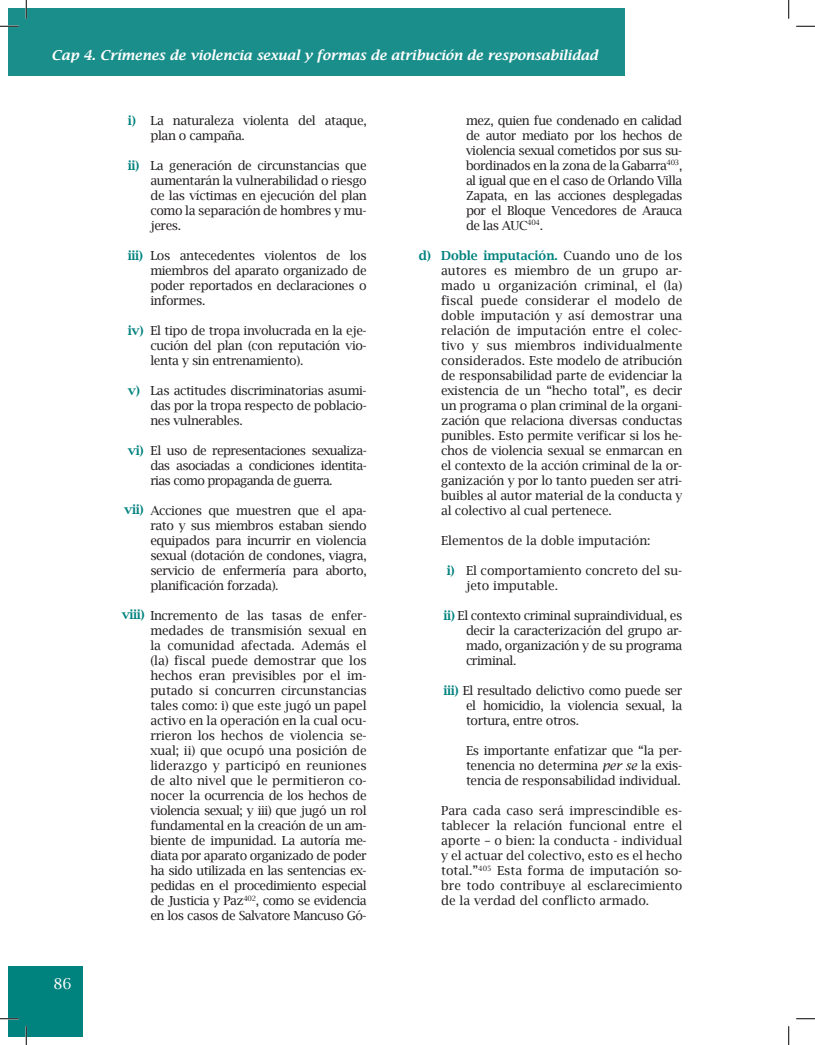
<style>
.page{position:relative;width:815px;height:1045px;background:#fff}
.page>*{position:absolute;margin:0;border:0;box-sizing:border-box;transform-origin:0 0}
.t1{font:15px "Lucida Bright";color:#fff}
.t2{font:italic 600 13.75px "Lucida Bright";color:#fff}
.t3{font:12.5px/15px "Lucida Bright";letter-spacing:-.03em;color:#231f20;text-align:justify}
.t4{font:12.5px/15px "Lucida Bright";color:#231f20}
.t5{font:600 12.5px "Lucida Bright";letter-spacing:-.03em;color:#00827e}
.s1{font-weight:600;color:#00827e}
.s2{font-style:italic}
</style>
<div class="page">
<div style="left:9px;top:9px;width:615px;height:67px;background:#1a8e8b"></div>
<div style="left:9px;top:966px;width:74px;height:70px;background:#00827e"></div>
<svg style="left:0;top:25px;width:19px;height:2px"></svg>
<svg style="left:796px;top:25px;width:18px;height:2px"></svg>
<svg style="left:0;top:1018px;width:19px;height:1px"></svg>
<svg style="left:796px;top:1018px;width:18px;height:1px"></svg>
<svg style="left:25px;top:0;width:2px;height:19px"></svg>
<svg style="left:25px;top:1026px;width:2px;height:19px"></svg>
<svg style="left:788px;top:0;width:1px;height:19px"></svg>
<svg style="left:788px;top:1026px;width:1px;height:19px"></svg>
<p class="t2" style="left:51px;top:47px;width:548px">Cap 4. Crímenes de violencia sexual y formas de atribución de responsabilidad</p>
<p class="t1" style="left:53px;top:975px;width:20px">86</p>
<p class="t3" style="left:150px;top:112px;width:218px;text-indent:-22px"><span class="s1">i)</span> La naturaleza violenta del ataque, plan o campaña.</p>
<p class="t3" style="left:150px;top:157px;width:218px;text-indent:-22px"><span class="s1">ii)</span> La generación de circunstancias que aumentarán la vulnerabilidad o riesgo de las víctimas en ejecución del plan como la separación de hombres y mu&shy;jeres.</p>
<p class="t3" style="left:150px;top:247px;width:218px;text-indent:-22px"><span class="s1">iii)</span> Los antecedentes violentos de los miembros del aparato organizado de poder reportados en declaraciones o informes.</p>
<p class="t3" style="left:150px;top:322px;width:218px;text-indent:-22px"><span class="s1">iv)</span> El tipo de tropa involucrada en la eje&shy;cución del plan (con reputación vio&shy;lenta y sin entrenamiento).</p>
<p class="t3" style="left:150px;top:382px;width:218px;text-indent:-22px"><span class="s1">v)</span> Las actitudes discriminatorias asumi&shy;das por la tropa respecto de poblacio&shy;nes vulnerables.</p>
<p class="t3" style="left:150px;top:442px;width:218px;text-indent:-22px"><span class="s1">vi)</span> El uso de representaciones sexualiza&shy;das asociadas a condiciones identita&shy;rias como propaganda de guerra.</p>
<p class="t3" style="left:150px;top:502px;width:218px">Acciones que muestren que el apa&shy;rato y sus miembros estaban siendo equipados para incurrir en violencia sexual (dotación de condones, viagra, servicio de enfermería para aborto, planificación forzada).</p>
<p class="t3" style="left:150px;top:607px;width:218px">Incremento de las tasas de enfer&shy;medades de transmisión sexual en la comunidad afectada. Además el (la) fiscal puede demostrar que los hechos eran previsibles por el im&shy;putado si concurren circunstancias tales como: i) que este jugó un papel activo en la operación en la cual ocu&shy;rrieron los hechos de violencia se&shy;xual; ii) que ocupó una posición de liderazgo y participó en reuniones de alto nivel que le permitieron co&shy;nocer la ocurrencia de los hechos de violencia sexual; y iii) que jugó un rol fundamental en la creación de un am&shy;biente de impunidad. La autoría me&shy;diata por aparato organizado de poder ha sido utilizada en las sentencias ex&shy;pedidas en el procedimiento especial de Justicia y Paz<sup>402</sup>, como se evidencia en los casos de Salvatore Mancuso Gó-</p>
<p class="t5" style="left:124px;top:502px;width:21px">vii)</p>
<p class="t5" style="left:122px;top:607px;width:24px">viii)</p>
<p class="t3" style="left:466px;top:112px;width:218px">mez, quien fue condenado en calidad de autor mediato por los hechos de violencia sexual cometidos por sus su&shy;bordinados en la zona de la Gabarra<sup>403</sup>, al igual que en el caso de Orlando Villa Zapata, en las acciones desplegadas por el Bloque Vencedores de Arauca de las AUC<sup>404</sup>.</p>
<p class="t3" style="left:441px;top:247px;width:242px;text-indent:-22px"><span class="s1">d) Doble imputación.</span> Cuando uno de los autores es miembro de un grupo ar&shy;mado u organización criminal, el (la) fiscal puede considerar el modelo de doble imputación y así demostrar una relación de imputación entre el colec&shy;tivo y sus miembros individualmente considerados. Este modelo de atribución de responsabilidad parte de evidenciar la existencia de un “hecho total”, es decir un programa o plan criminal de la organi&shy;zación que relaciona diversas conductas punibles. Esto permite verificar si los he&shy;chos de violencia sexual se enmarcan en el contexto de la acción criminal de la or&shy;ganización y por lo tanto pueden ser atri&shy;buibles al autor material de la conducta y al colectivo al cual pertenece.</p>
<p class="t4" style="left:441px;top:532px;width:211px">Elementos de la doble imputación:</p>
<p class="t4" style="left:466px;top:562px;width:218px;text-indent:-19px"><span class="s1">i)</span> El comportamiento concreto del su&shy;jeto imputable.</p>
<p class="t3" style="left:466px;top:607px;width:218px;text-indent:-22px"><span class="s1">ii)</span> El contexto criminal supraindividual, es decir la caracterización del grupo ar&shy;mado, organización y de su programa criminal.</p>
<p class="t3" style="left:466px;top:682px;width:218px;text-indent:-22px"><span class="s1">iii)</span> El resultado delictivo como puede ser el homicidio, la violencia sexual, la tortura, entre otros.</p>
<p class="t3" style="left:466px;top:742px;width:218px">Es importante enfatizar que “la per&shy;tenencia no determina <span class="s2">per se</span> la exis&shy;tencia de responsabilidad individual.</p>
<p class="t3" style="left:441px;top:802px;width:242px">Para cada caso será imprescindible es&shy;tablecer la relación funcional entre el aporte – o bien: la conducta - individual y el actuar del colectivo, esto es el hecho total.”<sup>405</sup> Esta forma de imputación so&shy;bre todo contribuye al esclarecimiento de la verdad del conflicto armado.</p>
</div>
